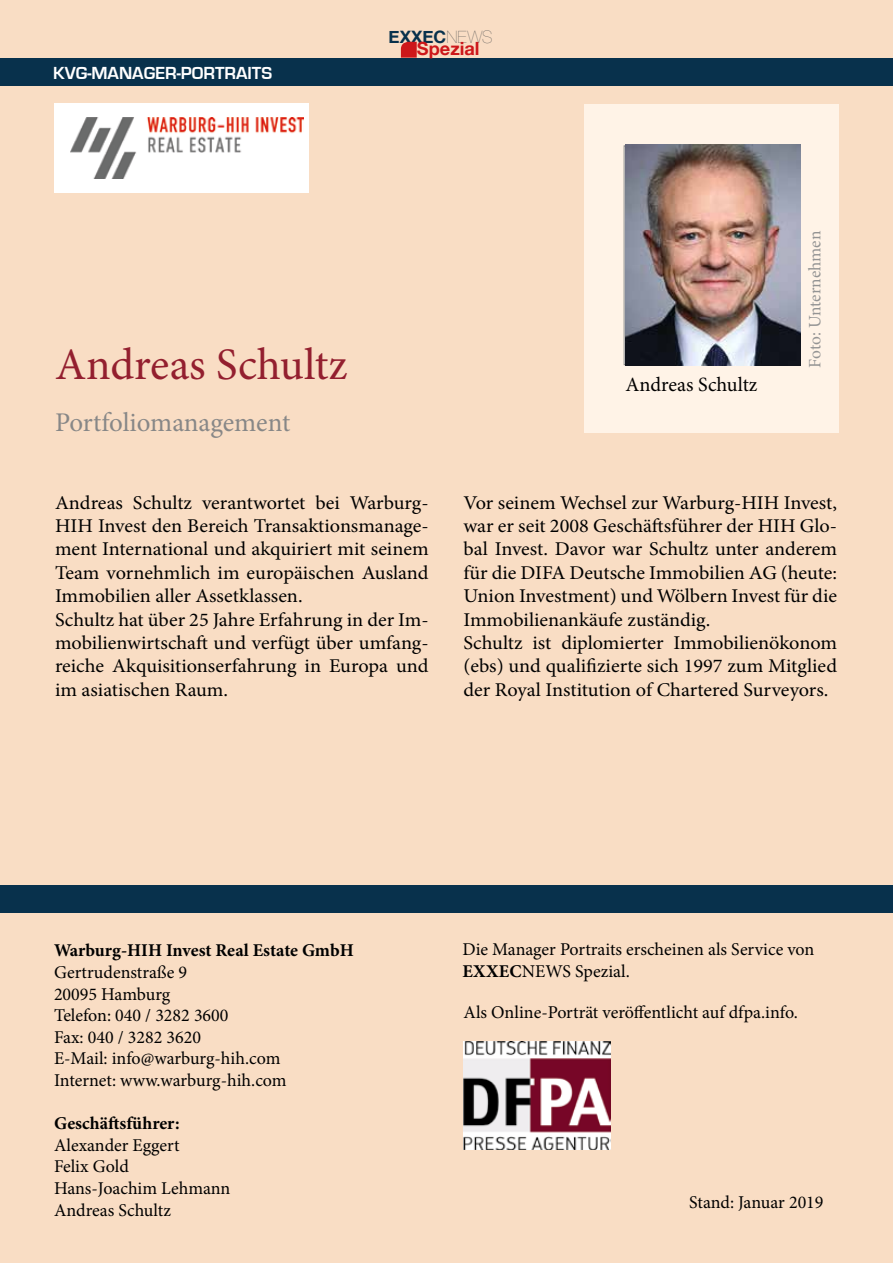
<style>
.page{position:relative;width:893px;height:1263px;background:#f9ddc4}
.page>*{position:absolute;margin:0;border:0;box-sizing:border-box;transform-origin:0 0}
.t1{font:45px "Minion Pro";letter-spacing:-.005em;color:#931f2f}
.t2{font:27px "Minion Pro";letter-spacing:-.005em;color:#878787}
.t3{font:20.25px "Minion Pro";letter-spacing:-.005em;color:#000}
.t4{font:19.5px/23.4px "Minion Pro";color:#000;scale:1.04 1}
.t5{font:700 18.15px "Helvetica Neue";color:#cd171a}
.t6{font:18px/21.6px "Minion Pro";color:#000}
.t7{font:700 18px "Minion Pro";color:#000}
.t8{font:700 18px "Eurostile";color:#fff}
.t9{font:17.4px "Minion Pro";letter-spacing:-.005em;color:#949494}
.t10{font:700 17.1px "Helvetica Neue";color:#08314c}
.s1{font-weight:200;color:#575756}
.s2{font-weight:700}
</style>
<div class="page">
<div style="left:0;top:58px;width:893px;height:28px;background:#08314c"></div>
<svg style="left:401px;top:42px;width:16px;height:16px"></svg>
<div style="left:584px;top:104px;width:255px;height:329px;background:#fff3e7"></div>
<img style="left:625px;top:145px;width:175px;height:220px">
<div style="left:0;top:885px;width:893px;height:28px;background:#08314c"></div>
<img style="left:463px;top:1041px;width:147px;height:109px">
<div style="left:54px;top:103px;width:255px;height:89px;background:#fff"></div>
<img style="left:70px;top:118px;width:233px;height:61px">
<p class="t8" style="left:53px;top:63px;width:221px">KVG-MANAGER-PORTRAITS</p>
<p class="t10" style="left:389px;top:24px;width:106px">EXXEC<span class="s1">NEWS</span></p>
<p class="t5" style="left:417px;top:34px;width:64px">Spezial</p>
<h1 class="t1" style="left:55px;top:334px;width:294px">Andreas Schultz</h1>
<h2 class="t2" style="left:55px;top:404px;width:237px">Portfoliomanagement</h2>
<p class="t3" style="left:626px;top:371px;width:133px">Andreas Schultz</p>
<p class="t9" style="left:803px;top:368px;width:138px;rotate:-90deg">Foto: Unternehmen</p>
<p class="t4" style="left:55px;top:491px;width:361px">Andreas Schultz verantwortet bei Warburg-HIH Invest den Bereich Transaktionsmanage&shy;ment International und akquiriert mit seinem Team vornehmlich im europäischen Ausland Immobilien aller Assetklassen.<br>Schultz hat über 25 Jahre Erfahrung in der Im&shy;mobilienwirtschaft und verfügt über umfang&shy;reiche Akquisitionserfahrung in Europa und im asiatischen Raum.</p>
<p class="t4" style="left:463px;top:491px;width:361px">Vor seinem Wechsel zur Warburg-HIH Invest, war er seit 2008 Geschäftsführer der HIH Glo&shy;bal Invest. Davor war Schultz unter anderem für die DIFA Deutsche Immobilien AG (heute:<br>Union Investment) und Wölbern Invest für die Immobilienankäufe zuständig.<br>Schultz ist diplomierter Immobilienökonom (ebs) und qualifizierte sich 1997 zum Mitglied der Royal Institution of Chartered Surveyors.</p>
<p class="t7" style="left:54px;top:938px;width:301px">Warburg-HIH Invest Real Estate GmbH</p>
<p class="t6" style="left:54px;top:961px;width:234px">Gertrudenstraße 9<br>20095 Hamburg<br>Telefon: 040 / 3282 3600<br>Fax: 040 / 3282 3620<br>E-Mail: info@warburg-hih.com<br>Internet: www.warburg-hih.com</p>
<p class="t7" style="left:54px;top:1111px;width:127px">Geschäftsführer:</p>
<p class="t6" style="left:54px;top:1134px;width:178px">Alexander Eggert<br>Felix Gold<br>Hans-Joachim Lehmann<br>Andreas Schultz</p>
<p class="t6" style="left:462px;top:938px;width:353px">Die Manager Portraits erscheinen als Service von<br><span class="s2">EXXEC</span>NEWS Spezial.</p>
<p class="t6" style="left:463px;top:1001px;width:336px">Als Online-Porträt veröffentlicht auf dfpa.info.</p>
<p class="t6" style="left:689px;top:1191px;width:136px">Stand: Januar 2019</p>
</div>
